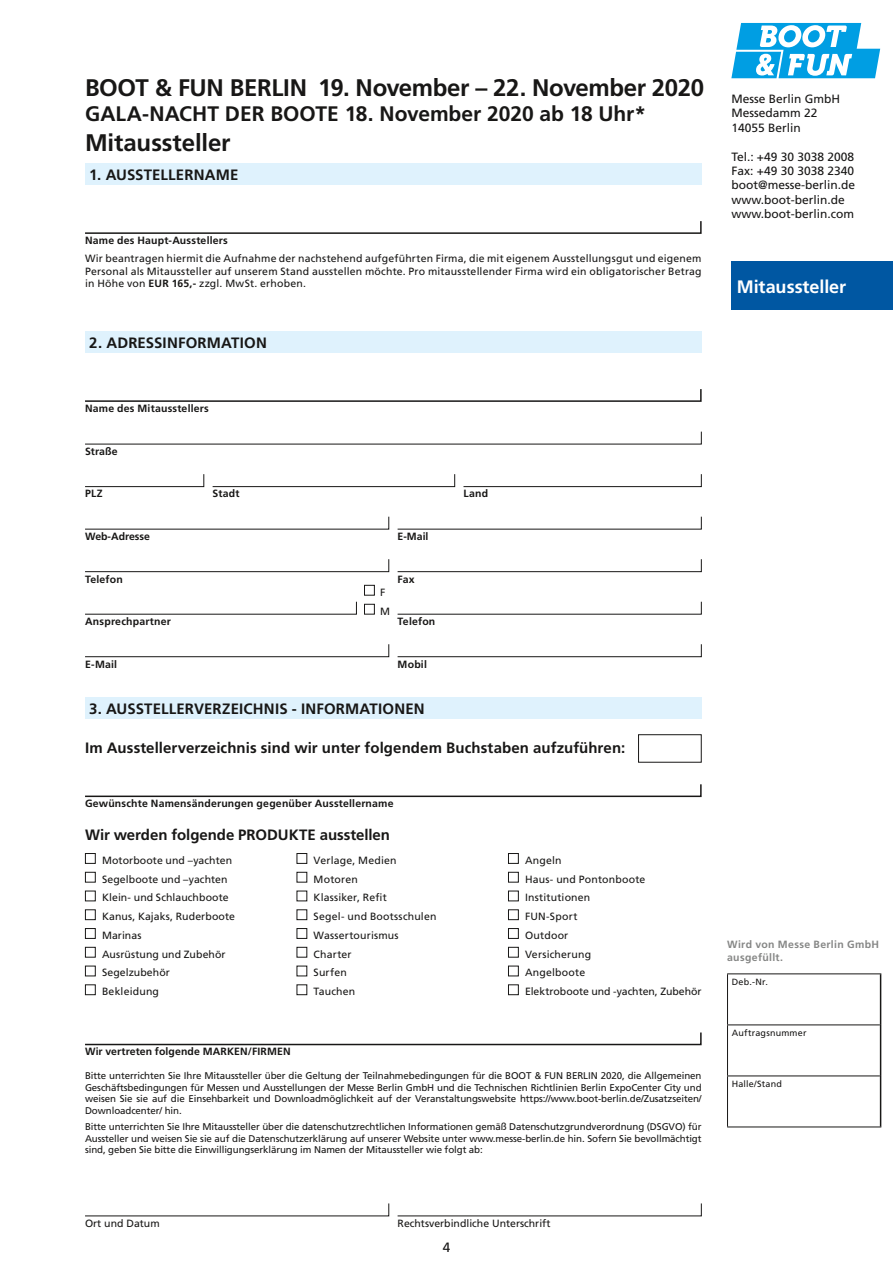
<style>
.page{position:relative;width:893px;height:1263px;background:#fff}
.page>*{position:absolute;margin:0;border:0;box-sizing:border-box;transform-origin:0 0}
.t1{font:700 24px "Frutiger LT Std";letter-spacing:-.015em;color:#181716}
.t2{font:700 21px "Frutiger LT Std";color:#181716}
.t3{font:700 18px "Frutiger LT Std";color:#fff}
.t4{font:700 15px "Frutiger LT Std";letter-spacing:.005em;color:#181716}
.t5{font:13.5px "Frutiger LT Std";color:#181716}
.t6{font:12px/14.4px "Frutiger LT Std";color:#181716}
.t7{font:10.5px/18.8px "Frutiger LT Std";letter-spacing:.01em;color:#181716}
.t8{font:700 10.5px "Frutiger LT Std";letter-spacing:.02em;color:#181716}
.t9{font:700 10.5px/12.8px "Frutiger LT Std";letter-spacing:.035em;color:#868786}
.t10{font:700 10.5px "Frutiger LT Std";color:#181716}
.t11{font:9.75px/11.7px "Frutiger LT Std";letter-spacing:-.01em;color:#181716;text-align:justify}
.t12{font:9px "Frutiger LT Std";letter-spacing:.025em;color:#181716}
.s1{font-weight:700}
</style>
<div class="page">
<svg style="left:731px;top:23px;width:149px;height:55px"></svg>
<svg style="left:85px;top:559px;width:304px;height:13px"></svg>
<svg style="left:85px;top:601px;width:272px;height:14px"></svg>
<svg style="left:397px;top:559px;width:305px;height:13px"></svg>
<svg style="left:397px;top:601px;width:305px;height:14px"></svg>
<svg style="left:85px;top:644px;width:304px;height:13px"></svg>
<svg style="left:397px;top:644px;width:305px;height:13px"></svg>
<svg style="left:85px;top:221px;width:617px;height:13px"></svg>
<svg style="left:85px;top:389px;width:617px;height:13px"></svg>
<svg style="left:85px;top:474px;width:119px;height:13px"></svg>
<svg style="left:212px;top:474px;width:243px;height:13px"></svg>
<svg style="left:85px;top:516px;width:304px;height:14px"></svg>
<svg style="left:397px;top:516px;width:305px;height:14px"></svg>
<svg style="left:463px;top:474px;width:239px;height:13px"></svg>
<svg style="left:85px;top:431px;width:617px;height:14px"></svg>
<svg style="left:85px;top:1203px;width:304px;height:13px"></svg>
<svg style="left:397px;top:1203px;width:305px;height:13px"></svg>
<hr style="left:880px;top:974px;width:1px;height:51px;background:#181716">
<hr style="left:880px;top:1025px;width:1px;height:51px;background:#181716">
<hr style="left:880px;top:1076px;width:1px;height:50px;background:#181716">
<hr style="left:727px;top:973px;width:154px;height:1px;background:#181716">
<hr style="left:727px;top:974px;width:1px;height:50px;background:#181716">
<hr style="left:727px;top:1024px;width:153px;height:1px;background:#181716">
<hr style="left:727px;top:1025px;width:1px;height:50px;background:#181716">
<hr style="left:727px;top:1075px;width:153px;height:1px;background:#181716">
<hr style="left:727px;top:1076px;width:1px;height:50px;background:#181716">
<hr style="left:727px;top:1126px;width:154px;height:1px;background:#181716">
<svg style="left:85px;top:784px;width:617px;height:14px"></svg>
<div style="left:364px;top:585px;width:11px;height:10px;border:1px solid #181716"></div>
<div style="left:364px;top:604px;width:11px;height:10px;border:1px solid #181716"></div>
<svg style="left:85px;top:1032px;width:617px;height:14px"></svg>
<div style="left:85px;top:853px;width:11px;height:11px;border:1px solid #181716"></div>
<div style="left:85px;top:872px;width:11px;height:10px;border:1px solid #181716"></div>
<div style="left:85px;top:891px;width:11px;height:10px;border:1px solid #181716"></div>
<div style="left:85px;top:909px;width:11px;height:11px;border:1px solid #181716"></div>
<div style="left:85px;top:928px;width:11px;height:11px;border:1px solid #181716"></div>
<div style="left:85px;top:947px;width:11px;height:10px;border:1px solid #181716"></div>
<div style="left:85px;top:966px;width:11px;height:10px;border:1px solid #181716"></div>
<div style="left:85px;top:984px;width:11px;height:11px;border:1px solid #181716"></div>
<div style="left:297px;top:853px;width:10px;height:11px;border:1px solid #181716"></div>
<div style="left:297px;top:872px;width:10px;height:10px;border:1px solid #181716"></div>
<div style="left:297px;top:909px;width:10px;height:11px;border:1px solid #181716"></div>
<div style="left:297px;top:928px;width:10px;height:11px;border:1px solid #181716"></div>
<div style="left:297px;top:947px;width:10px;height:10px;border:1px solid #181716"></div>
<div style="left:297px;top:984px;width:10px;height:11px;border:1px solid #181716"></div>
<div style="left:508px;top:853px;width:11px;height:11px;border:1px solid #181716"></div>
<div style="left:508px;top:872px;width:11px;height:10px;border:1px solid #181716"></div>
<div style="left:508px;top:891px;width:11px;height:10px;border:1px solid #181716"></div>
<div style="left:508px;top:909px;width:11px;height:11px;border:1px solid #181716"></div>
<div style="left:508px;top:928px;width:11px;height:11px;border:1px solid #181716"></div>
<div style="left:508px;top:947px;width:11px;height:10px;border:1px solid #181716"></div>
<div style="left:508px;top:966px;width:11px;height:10px;border:1px solid #181716"></div>
<div style="left:508px;top:984px;width:11px;height:11px;border:1px solid #181716"></div>
<div style="left:638px;top:734px;width:64px;height:29px;border:1px solid #181716"></div>
<div style="left:731px;top:262px;width:162px;height:48px;background:#0057a2"></div>
<div style="left:85px;top:164px;width:617px;height:21px;background:#dff2fd"></div>
<div style="left:85px;top:332px;width:617px;height:21px;background:#dff2fd"></div>
<div style="left:85px;top:697px;width:617px;height:22px;background:#dff2fd"></div>
<h1 class="t1" style="left:85px;top:74px;width:620px">BOOT &amp; FUN BERLIN 19. November – 22. November 2020</h1>
<h2 class="t2" style="left:85px;top:102px;width:562px">GALA-NACHT DER BOOTE 18. November 2020 ab 18 Uhr*</h2>
<h1 class="t1" style="left:85px;top:129px;width:147px">Mitaussteller</h1>
<h3 class="t4" style="left:198px;top:166px;width:46px">NAME</h3>
<h3 class="t4" style="left:89px;top:166px;width:151px">1. AUSSTELLERNAME</h3>
<p class="t8" style="left:85px;top:234px;width:144px">Name des Haupt-Ausstellers</p>
<p class="t7" style="left:85px;top:252px;width:618px;line-height:12.6px;text-align:justify">Wir beantragen hiermit die Aufnahme der nachstehend aufgeführten Firma, die mit eigenem Ausstellungsgut und eigenem Personal als Mitaussteller auf unserem Stand ausstellen möchte. Pro mitausstellender Firma wird ein obligatorischer Betrag in Höhe von <span class="s1">EUR 165,-</span> zzgl. MwSt. erhoben.</p>
<h3 class="t4" style="left:89px;top:334px;width:179px">2. ADRESSINFORMATION</h3>
<p class="t8" style="left:85px;top:402px;width:125px">Name des Mitausstellers</p>
<p class="t8" style="left:85px;top:445px;width:34px">Straße</p>
<p class="t8" style="left:85px;top:487px;width:19px">PLZ</p>
<p class="t8" style="left:213px;top:487px;width:28px">Stadt</p>
<p class="t8" style="left:463px;top:487px;width:26px">Land</p>
<p class="t10" style="left:85px;top:530px;width:66px">Web-Adresse</p>
<p class="t8" style="left:398px;top:530px;width:32px">E-Mail</p>
<p class="t8" style="left:85px;top:573px;width:39px">Telefon</p>
<p class="t7" style="left:380px;top:582px;width:11px">F<br>M</p>
<p class="t8" style="left:398px;top:573px;width:18px">Fax</p>
<p class="t8" style="left:85px;top:615px;width:87px">Ansprechpartner</p>
<p class="t8" style="left:398px;top:615px;width:39px">Telefon</p>
<p class="t8" style="left:85px;top:658px;width:34px">E-Mail</p>
<p class="t8" style="left:398px;top:658px;width:31px">Mobil</p>
<h3 class="t4" style="left:89px;top:700px;width:337px">3. AUSSTELLERVERZEICHNIS - INFORMATIONEN</h3>
<h3 class="t4" style="left:85px;top:739px;width:542px">Im Ausstellerverzeichnis sind wir unter folgendem Buchstaben aufzuführen:</h3>
<p class="t8" style="left:85px;top:797px;width:310px">Gewünschte Namensänderungen gegenüber Ausstellername</p>
<h3 class="t4" style="left:85px;top:826px;width:306px">Wir werden folgende PRODUKTE ausstellen</h3>
<p class="t7" style="left:102px;top:851px;width:134px">Motorboote und –yachten<br>Segelboote und –yachten<br>Klein- und Schlauchboote<br>Kanus, Kajaks, Ruderboote<br>Marinas<br>Ausrüstung und Zubehör<br>Segelzubehör<br>Bekleidung</p>
<p class="t7" style="left:314px;top:851px;width:124px">Verlage, Medien<br>Motoren<br>Klassiker, Refit<br>Segel- und Bootsschulen<br>Wassertourismus<br>Charter<br>Surfen<br>Tauchen</p>
<p class="t7" style="left:525px;top:851px;width:178px">Angeln<br>Haus- und Pontonboote<br>Institutionen<br>FUN-Sport<br>Outdoor<br>Versicherung<br>Angelboote<br>Elektroboote und -yachten, Zubehör</p>
<p class="t8" style="left:85px;top:1046px;width:207px">Wir vertreten folgende MARKEN/FIRMEN</p>
<p class="t11" style="left:85px;top:1070px;width:618px">Bitte unterrichten Sie Ihre Mitaussteller über die Geltung der Teilnahmebedingungen für die BOOT &amp; FUN BERLIN 2020, die Allgemeinen Geschäftsbedingungen für Messen und Ausstellungen der Messe Berlin GmbH und die Technischen Richtlinien Berlin ExpoCenter City und weisen Sie sie auf die Einsehbarkeit und Downloadmöglichkeit auf der Veranstaltungswebsite https://www.boot-berlin.de/Zusatzseiten/ Downloadcenter/ hin.</p>
<p class="t11" style="left:85px;top:1121px;width:618px">Bitte unterrichten Sie Ihre Mitaussteller über die datenschutzrechtlichen Informationen gemäß Datenschutzgrundverordnung (DSGVO) für Aussteller und weisen Sie sie auf die Datenschutzerklärung auf unserer Website unter www.messe-berlin.de hin. Sofern Sie bevollmächtigt sind, geben Sie bitte die Einwilligungserklärung im Namen der Mitaussteller wie folgt ab:</p>
<p class="t6" style="left:731px;top:92px;width:110px">Messe Berlin GmbH<br>Messedamm 22<br>14055 Berlin</p>
<p class="t6" style="left:731px;top:149px;width:125px">Tel.: +49 30 3038 2008<br>Fax: +49 30 3038 2340 boot@messe-berlin.de www.boot-berlin.de www.boot-berlin.com</p>
<h3 class="t3" style="left:737px;top:276px;width:111px">Mitaussteller</h3>
<p class="t9" style="left:727px;top:938px;width:153px">Wird von Messe Berlin GmbH ausgefüllt.</p>
<p class="t12" style="left:732px;top:976px;width:38px">Deb.-Nr.</p>
<p class="t12" style="left:732px;top:1027px;width:76px">Auftragsnummer</p>
<p class="t12" style="left:732px;top:1078px;width:52px">Halle/Stand</p>
<p class="t7" style="left:85px;top:1214px;width:76px">Ort und Datum</p>
<p class="t7" style="left:398px;top:1214px;width:154px">Rechtsverbindliche Unterschrift</p>
<h3 class="t5" style="left:443px;top:1239px;width:9px">4</h3>
</div>
